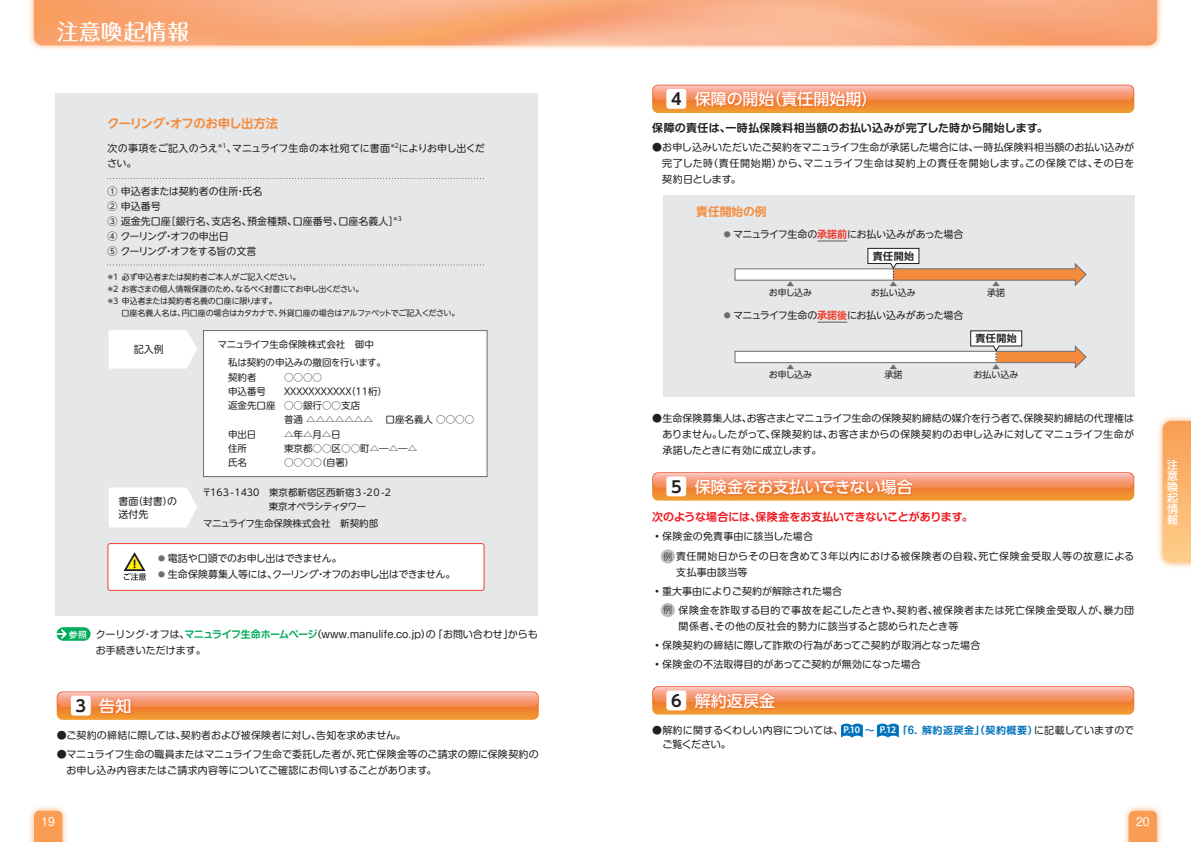
<style>
.page{position:relative;width:1191px;height:842px;background:#fff}
.page>*{position:absolute;margin:0;border:0;box-sizing:border-box;transform-origin:0 0}
.t1{font:500 22px "Maru Fo Pro";letter-spacing:.01em;color:#fff}
.t2{font:500 16px "UD Shin Go Pro";letter-spacing:-.005em;color:#fff}
.t3{font:700 12.4px "UD Shin M Go Pro De";letter-spacing:-.04em;color:#f58b3c}
.t4{font:700 11.8px "UD Shin M Go Pro De";color:#f58b3c}
.t5{font:700 11px "Shin M Go Pro De";letter-spacing:.025em;color:#231f20}
.t6{font:700 11px "Shin M Go Pro De";letter-spacing:-.01em;color:#ee1d23}
.t7{font:500 11px/11px "Shin M Go Pro";color:#fff;text-align:justify}
.t8{font:11px "Shin M Go Pro";color:#fff}
.t9{font:10px/16px "Shin M Go Pro";letter-spacing:.01em;color:#231f20}
.t10{font:10px/15px "UD Shin M Go Pro";letter-spacing:-.015em;color:#231f20}
.t11{font:10px "Shin M Go Pro";letter-spacing:.03em;color:#231f20}
.t12{font:10px/15px "UD Shin M Go Pro";letter-spacing:-.075em;color:#231f20}
.t13{font:10px "UD Shin M Go Pro";letter-spacing:.005em;color:#231f20}
.t14{font:10px "UD Shin M Go Pro";letter-spacing:.025em;color:#231f20}
.t15{font:10px "UD Shin M Go Pro";letter-spacing:-.055em;color:#231f20}
.t16{font:700 10px "UD Shin Go Pro De";letter-spacing:.05em;color:#231f20}
.t17{font:9.5px/18px "UD Shin M Go Pro";color:#231f20}
.t18{font:9px "UD Shin Go Pro";color:#231f20}
.t19{font:8px/12px "UD Shin M Go Pro";letter-spacing:-.02em;color:#231f20}
.t20{font:8px "UD Shin Go Pro";color:#6c6d70}
.t21{font:6px "UD Shin M Go Pro";color:#231f20}
.s1{font-size:7px;color:#6c6d70}
.s2{font-family:"UD Shin Go Pro";font-weight:500;font-size:8.8px;color:#fff}
.s3{font-family:"Shin M Go Pro De";font-weight:700;color:#00ab5b}
.s4{font-family:"UD Shin Go Pro De";font-weight:700;color:#231f20}
.s5{font-family:"UD Shin M Go Pro De";font-weight:700;color:#ef3e2e}
.s6{font-weight:300;font-size:9px}
.s7{font-family:"Myriad Pro";font-weight:600;color:#fff}
.s8{font-family:"Shin M Go Pro De";font-weight:700;color:#0072bc}
</style>
<div class="page">
<div style="left:28px;top:804px;width:41px;height:38px;background:#f89d53;opacity:.75"></div>
<svg style="left:34px;top:811px;width:28px;height:31px"></svg>
<div style="left:1122px;top:804px;width:41px;height:38px;background:#f89d53;opacity:.75"></div>
<svg style="left:1128px;top:811px;width:29px;height:31px"></svg>
<div style="left:28px;top:0;width:1135px;height:52px;background:#f89d53;opacity:.75"></div>
<img style="left:34px;top:0;width:1123px;height:45px">
<div style="left:1156px;top:415px;width:35px;height:154px;background:#f89d53;opacity:.75"></div>
<svg style="left:1162px;top:421px;width:29px;height:142px;background:#fab771"></svg>
<svg style="left:57px;top:691px;width:482px;height:29px;background:#f3995f"></svg>
<svg style="left:99px;top:697px;width:34px;height:18px"></svg>
<div style="left:71px;top:696px;width:20px;height:20px;background:#fff;border-radius:3px"></div>
<div style="left:56px;top:94px;width:481px;height:522px;background:#e6e7e9"></div>
<div style="left:203px;top:331px;width:284px;height:146px;background:#fff"></div>
<div style="left:203px;top:330px;width:284px;height:147px;border:1px solid #6c6d70"></div>
<svg style="left:109px;top:330px;width:88px;height:39px;background:#fdfdfd"></svg>
<svg style="left:109px;top:487px;width:88px;height:40px;background:#fdfdfd"></svg>
<svg style="left:108px;top:178px;width:376px;height:1px"></svg>
<svg style="left:110px;top:264px;width:374px;height:1px"></svg>
<svg style="left:107px;top:543px;width:377px;height:48px;background:#fbf3f1"></svg>
<div style="left:57px;top:627px;width:34px;height:14px;background:#00ab5b;border-radius:7px"></div>
<svg style="left:57px;top:629px;width:10px;height:10px"></svg>
<svg style="left:652px;top:85px;width:482px;height:28px;background:#f39a5f"></svg>
<svg style="left:694px;top:90px;width:174px;height:19px;background:#f17b3f"></svg>
<div style="left:666px;top:89px;width:20px;height:20px;background:#fff;border-radius:3px"></div>
<svg style="left:652px;top:472px;width:482px;height:29px;background:#f49d65"></svg>
<svg style="left:694px;top:478px;width:220px;height:18px;background:#f27e42"></svg>
<div style="left:666px;top:476px;width:20px;height:20px;background:#fff;border-radius:3px"></div>
<div style="left:660px;top:549px;width:15px;height:14px;background:#bcbdc0;border-radius:50%"></div>
<div style="left:660px;top:603px;width:15px;height:14px;background:#bcbdc0;border-radius:50%"></div>
<svg style="left:652px;top:686px;width:482px;height:29px;background:#f39a60"></svg>
<svg style="left:694px;top:692px;width:83px;height:18px"></svg>
<div style="left:666px;top:690px;width:20px;height:20px;background:#fff;border-radius:3px"></div>
<svg style="left:841px;top:723px;width:22px;height:15px"></svg>
<svg style="left:877px;top:723px;width:22px;height:15px"></svg>
<div style="left:663px;top:195px;width:471px;height:202px;background:#e6e7e9"></div>
<hr style="left:817px;top:241px;width:30px;height:1px;background:#57585a">
<hr style="left:817px;top:322px;width:30px;height:1px;background:#57585a">
<svg style="left:734px;top:248px;width:352px;height:38px"></svg>
<svg style="left:734px;top:330px;width:352px;height:39px"></svg>
<h1 class="t1" style="left:57px;top:14px;width:134px">注意喚起情報</h1>
<p class="t3" style="left:107px;top:113px;width:173px">クーリング・オフのお申し出方法</p>
<p class="t14" style="left:108px;top:140px;width:112px">次の事項をご記入のうえ</p>
<p class="t21" style="left:217px;top:140px;width:11px">＊1</p>
<p class="t13" style="left:227px;top:140px;width:165px">、マニュライフ生命の本社宛てに書面</p>
<p class="t21" style="left:390px;top:140px;width:12px">＊２</p>
<p class="t15" style="left:399px;top:140px;width:88px">によりお申し出くだ</p>
<p class="t10" style="left:107px;top:155px;width:31px">さい。</p>
<p class="t10" style="left:108px;top:183px;width:293px">① 申込者または契約者の住所・氏名<br>② 申込番号<br>③ 返金先口座［銀行名、支店名、預金種類、口座番号、口座名義人］</p>
<p class="t21" style="left:392px;top:213px;width:11px">＊3</p>
<p class="t12" style="left:108px;top:228px;width:150px">④ クーリング・オフの申出日<br>⑤ クーリング・オフをする旨の文言</p>
<p class="t19" style="left:106px;top:271px;width:258px">＊１必ず申込者または契約者ご本人がご記入ください。<br>＊２お客さまの個人情報保護のため、なるべく封書にてお申し出ください。＊３申込者または契約者名義の口座に限ります。</p>
<p class="t19" style="left:122px;top:307px;width:339px">口座名義人名は、円口座の場合はカタカナで、外貨口座の場合はアルファベットでご記入ください。</p>
<p class="t17" style="left:228px;top:335px;width:159px;text-indent:-10px">マニュライフ生命保険株式会社　御中<br>私は契約の申込みの撤回を行います。</p>
<p class="t17" style="left:228px;top:367px;width:30px">契約者</p>
<p class="t17" style="left:284px;top:367px;width:39px">○○○○</p>
<p class="t17" style="left:228px;top:382px;width:40px">申込番号</p>
<p class="t17" style="left:284px;top:382px;width:104px">XXXXXXXXXXX（11桁）</p>
<p class="t17" style="left:228px;top:396px;width:133px">返金先口座 ○○銀行○○支店</p>
<p class="t17" style="left:284px;top:410px;width:191px">普通 △△△△△△△　 口座名義人 ○○○○</p>
<p class="t17" style="left:228px;top:425px;width:30px">申出日</p>
<p class="t17" style="left:284px;top:425px;width:58px">△年△月△日</p>
<p class="t17" style="left:228px;top:439px;width:20px">住所</p>
<p class="t17" style="left:284px;top:439px;width:134px">東京都○○区○○町△―△―△</p>
<p class="t17" style="left:228px;top:453px;width:20px">氏名</p>
<p class="t17" style="left:284px;top:453px;width:71px">○○○○（自署）</p>
<p class="t10" style="left:134px;top:341px;width:31px">記入例</p>
<p class="t10" style="left:119px;top:494px;width:60px;line-height:13px">書面（封書）の送付先</p>
<p class="t17" style="left:269px;top:484px;width:124px;line-height:14.5px;text-indent:-67px">〒163-1430　東京都新宿区西新宿3 -20 -2東京オペラシティタワー</p>
<p class="t17" style="left:203px;top:514px;width:177px">マニュライフ生命保険株式会社　新契約部</p>
<p class="t10" style="left:158px;top:551px;width:185px"><span class="s1">●</span> 電話や口頭でのお申し出はできません。</p>
<p class="t10" style="left:158px;top:567px;width:299px"><span class="s1">●</span> 生命保険募集人等には、クーリング・オフのお申し出はできません。</p>
<p class="t9" style="left:96px;top:625px;width:443px;text-indent:-27px"><span class="s2">参照</span> クーリング・オフは、<span class="s3">マニュライフ生命ホームページ</span>（www.manulife.co.jp）の「お問い合わせ」からもお手続きいただけます。</p>
<h2 class="t2" style="left:76px;top:693px;width:57px"><span class="s4">3</span> 告知</h2>
<p class="t9" style="left:57px;top:726px;width:351px">●ご契約の締結に際しては、契約者および被保険者に対し、告知を求めません。</p>
<p class="t9" style="left:66px;top:745px;width:474px;text-indent:-10px">●マニュライフ生命の職員またはマニュライフ生命で委託した者が、死亡保険金等のご請求の際に保険契約のお申し込み内容またはご請求内容等についてご確認にお伺いすることがあります。</p>
<h2 class="t2" style="left:671px;top:86px;width:208px"><span class="s4">4</span> 保障の開始（責任開始期）</h2>
<p class="t5" style="left:652px;top:119px;width:397px">保障の責任は、一時払保険料相当額のお払い込みが完了した時から開始します。</p>
<p class="t9" style="left:662px;top:138px;width:473px;text-align:justify;text-indent:-10px">●お申し込みいただいたご契約をマニュライフ生命が承諾した場合には、一時払保険料相当額のお払い込みが完了した時（責任開始期）から、マニュライフ生命は契約上の責任を開始します。この保険では、その日を契約日とします。</p>
<p class="t4" style="left:696px;top:202px;width:72px">責任開始の例</p>
<p class="t10" style="left:723px;top:226px;width:241px"><span class="s1">●</span> マニュライフ生命の<span class="s5">承諾前</span>にお払い込みがあった場合</p>
<p class="t20" style="left:786px;top:278px;width:9px">▲</p>
<p class="t18" style="left:769px;top:285px;width:45px">お申し込み</p>
<p class="t16" style="left:872px;top:248px;width:43px">責任開始</p>
<p class="t20" style="left:889px;top:278px;width:9px">▲</p>
<p class="t18" style="left:871px;top:285px;width:46px">お払い込み</p>
<p class="t10" style="left:723px;top:307px;width:241px"><span class="s1">●</span> マニュライフ生命の<span class="s5">承諾後</span>にお払い込みがあった場合</p>
<p class="t20" style="left:786px;top:360px;width:9px">▲</p>
<p class="t18" style="left:769px;top:367px;width:45px">お申し込み</p>
<p class="t20" style="left:889px;top:360px;width:9px">▲</p>
<p class="t18" style="left:884px;top:367px;width:19px">承諾</p>
<p class="t20" style="left:992px;top:278px;width:9px">▲</p>
<p class="t18" style="left:987px;top:285px;width:19px">承諾</p>
<p class="t16" style="left:975px;top:330px;width:43px">責任開始</p>
<p class="t20" style="left:992px;top:360px;width:9px">▲</p>
<p class="t18" style="left:973px;top:367px;width:46px">お払い込み</p>
<p class="t9" style="left:662px;top:409px;width:473px;text-align:justify;text-indent:-10px">●生命保険募集人は、お客さまとマニュライフ生命の保険契約締結の媒介を行う者で、保険契約締結の代理権はありません。したがって、保険契約は、お客さまからの保険契約のお申し込みに対してマニュライフ生命が承諾したときに有効に成立します。</p>
<h2 class="t2" style="left:671px;top:473px;width:243px"><span class="s4">5</span> 保険金をお支払いできない場合</h2>
<p class="t6" style="left:652px;top:508px;width:322px">次のような場合には、保険金をお支払いできないことがあります。</p>
<p class="t9" style="left:663px;top:526px;width:472px;line-height:19.7px;text-indent:-11px">◦保険金の免責事由に該当した場合<br><span class="s6">例</span>責任開始日からその日を含めて３年以内における被保険者の自殺、死亡保険金受取人等の故意による</p>
<p class="t9" style="left:676px;top:563px;width:73px">支払事由該当等</p>
<p class="t9" style="left:652px;top:582px;width:191px">◦重⼤事由によりご契約が解除された場合</p>
<p class="t11" style="left:663px;top:602px;width:472px"><span class="s6">例</span> 保険⾦を詐取する⽬ 的で事故を起こしたときや、契約者、被保険者または死亡保険⾦受取⼈が、暴⼒団</p>
<p class="t9" style="left:652px;top:616px;width:330px;line-height:19px;text-indent:26px">関係者、その他の反社会的勢⼒に該当すると認められたとき等<br>◦保険契約の締結に際して詐欺の行為があってご契約が取消となった場合◦保険金の不法取得目的があってご契約が無効になった場合</p>
<h2 class="t2" style="left:671px;top:687px;width:106px"><span class="s4">6</span> 解約返戻金</h2>
<p class="t9" style="left:662px;top:722px;width:473px;line-height:14px;text-indent:-10px">●解約に関するくわしい内容については、<span class="s7">P.10</span> <span class="s8">〜</span> <span class="s7">P.12</span> <span class="s8">「6．解約返戻金」（契約概要）</span>に記載していますのでご覧ください。</p>
<p class="t8" style="left:41px;top:813px;width:15px">19</p>
<p class="t8" style="left:1136px;top:813px;width:15px">20</p>
<p class="t7" style="left:1167px;top:458px;width:12px">注意喚起情報</p>
</div>
